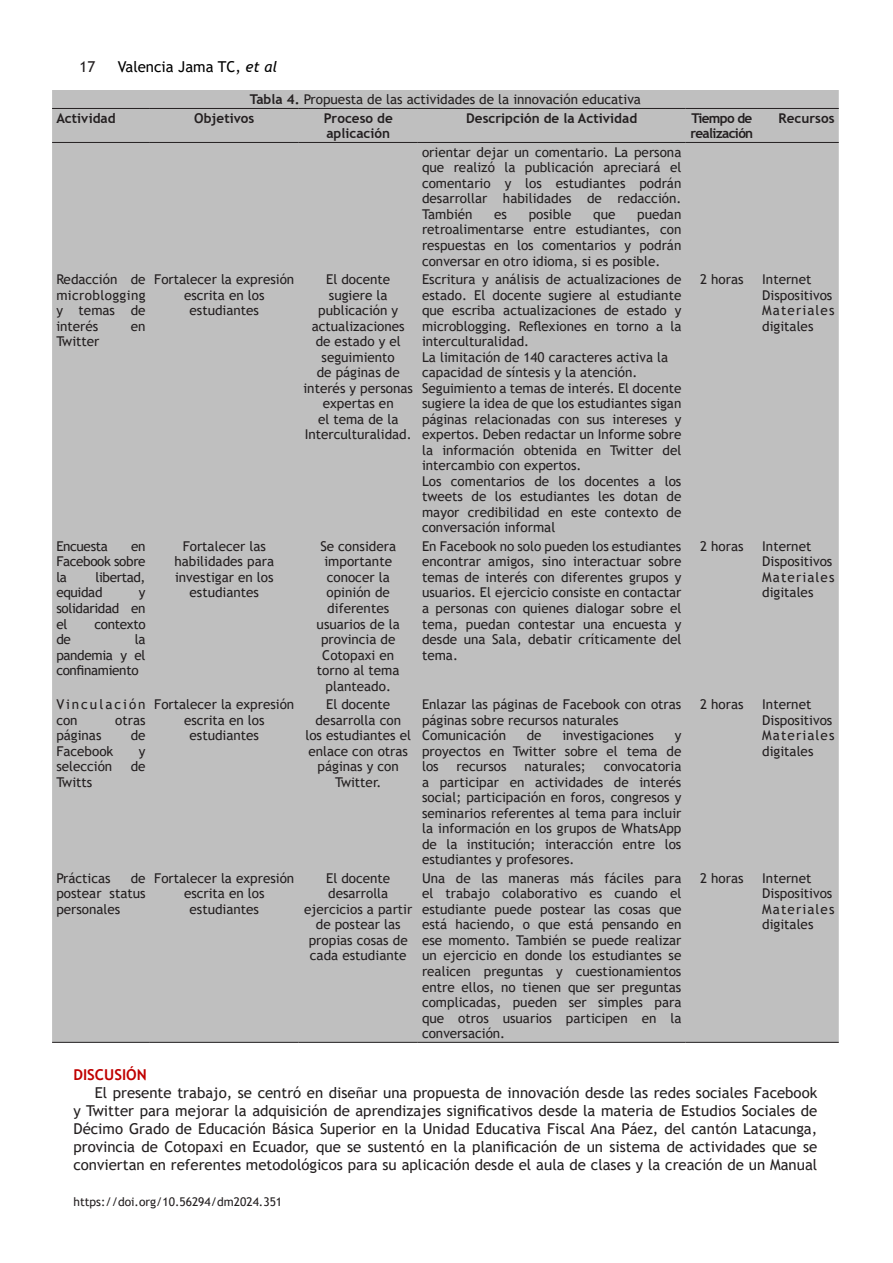
<style>
.page{position:relative;width:893px;height:1263px;background:#fff}
.page>*{position:absolute;margin:0;border:0;box-sizing:border-box;transform-origin:0 0}
.t1{font:15px/18px "Trebuchet MS";color:#231f20;text-align:justify}
.t2{font:15px "Trebuchet MS";color:#000}
.t3{font:700 15px "Trebuchet MS";color:#c00000}
.t4{font:13.5px/15.6px "Trebuchet MS";color:#231f20;text-align:justify}
.t5{font:13.5px/15.5px "Trebuchet MS";letter-spacing:.08em;color:#231f20}
.t6{font:700 13.5px/15.5px "Trebuchet MS";color:#231f20}
.t7{font:13.5px/15.5px "Trebuchet MS";letter-spacing:-.025em;color:#231f20}
.t8{font:700 13.5px/15.5px "Trebuchet MS";letter-spacing:-.05em;color:#231f20}
.t9{font:13.5px/15.6px "Trebuchet MS";letter-spacing:.15em;color:#231f20}
.t10{font:12px "Trebuchet MS";color:#231f20}
.s1{font-style:italic}
.s2{font-weight:700}
</style>
<div class="page">
<div style="left:52px;top:90px;width:787px;height:952px;background:#bfbfbf"></div>
<hr style="left:52px;top:142px;width:98px;height:1px;background:#231f20">
<hr style="left:150px;top:142px;width:149px;height:1px;background:#231f20">
<hr style="left:299px;top:142px;width:119px;height:1px;background:#231f20">
<hr style="left:418px;top:142px;width:268px;height:1px;background:#231f20">
<hr style="left:686px;top:142px;width:72px;height:1px;background:#231f20">
<hr style="left:758px;top:142px;width:81px;height:1px;background:#231f20">
<hr style="left:52px;top:108px;width:98px;height:1px;background:#231f20">
<hr style="left:150px;top:108px;width:149px;height:1px;background:#231f20">
<hr style="left:299px;top:108px;width:119px;height:1px;background:#231f20">
<hr style="left:418px;top:108px;width:268px;height:1px;background:#231f20">
<hr style="left:686px;top:108px;width:72px;height:1px;background:#231f20">
<hr style="left:758px;top:108px;width:81px;height:1px;background:#231f20">
<hr style="left:52px;top:1042px;width:98px;height:1px;background:#231f20">
<hr style="left:150px;top:1042px;width:149px;height:1px;background:#231f20">
<hr style="left:299px;top:1042px;width:119px;height:1px;background:#231f20">
<hr style="left:418px;top:1042px;width:268px;height:1px;background:#231f20">
<hr style="left:686px;top:1042px;width:72px;height:1px;background:#231f20">
<hr style="left:758px;top:1042px;width:81px;height:1px;background:#231f20">
<p class="t1" style="left:80px;top:58px;width:17px">17</p>
<p class="t2" style="left:118px;top:57px;width:161px">Valencia Jama TC, <span class="s1">et al</span></p>
<p class="t4" style="left:250px;top:92px;width:393px"><span class="s2">Tabla 4.</span> Propuesta de las actividades de la innovación educativa</p>
<p class="t6" style="left:56px;top:110px;width:61px">Actividad</p>
<p class="t6" style="left:194px;top:110px;width:62px">Objetivos</p>
<p class="t6" style="left:324px;top:110px;width:71px">Proceso de aplicación</p>
<p class="t6" style="left:466px;top:110px;width:172px">Descripción de la Actividad</p>
<p class="t8" style="left:690px;top:110px;width:64px">Tiempo de realización</p>
<p class="t6" style="left:779px;top:110px;width:57px">Recursos</p>
<p class="t4" style="left:422px;top:144px;width:261px">orientar dejar un comentario. La persona que realizó la publicación apreciará el comentario y los estudiantes podrán desarrollar habilidades de redacción.<br>También</p>
<p class="t4" style="left:422px;top:206px;width:261px;text-indent:215px">puedan retroalimentarse entre estudiantes, con respuestas en los comentarios y podrán conversar en otro idioma, si es posible.</p>
<p class="t4" style="left:494px;top:206px;width:14px">es</p>
<p class="t4" style="left:529px;top:206px;width:44px">posible</p>
<p class="t4" style="left:593px;top:206px;width:24px">que</p>
<p class="t4" style="left:56px;top:271px;width:91px">Redacción de microblogging y temas de interés</p>
<p class="t4" style="left:131px;top:318px;width:16px">en</p>
<p class="t4" style="left:56px;top:333px;width:45px">Twitter</p>
<p class="t7" style="left:56px;top:538px;width:53px">Encuesta</p>
<p class="t4" style="left:56px;top:538px;width:91px;text-indent:75px">en Facebook sobre la</p>
<p class="t7" style="left:56px;top:569px;width:91px;text-indent:39px">libertad, equidad</p>
<p class="t4" style="left:56px;top:585px;width:91px;text-indent:83px">y solidaridad en el</p>
<p class="t7" style="left:95px;top:616px;width:53px">contexto</p>
<p class="t4" style="left:56px;top:631px;width:91px;text-indent:79px">la pandemia y el confinamiento</p>
<p class="t4" style="left:56px;top:631px;width:16px">de</p>
<p class="t9" style="left:56px;top:696px;width:91px">Vinculación con</p>
<p class="t4" style="left:115px;top:712px;width:32px">otras</p>
<p class="t4" style="left:56px;top:727px;width:47px">páginas</p>
<p class="t4" style="left:131px;top:727px;width:16px">de</p>
<p class="t4" style="left:56px;top:743px;width:59px">Facebook</p>
<p class="t4" style="left:139px;top:743px;width:8px">y</p>
<p class="t4" style="left:56px;top:758px;width:57px">selección</p>
<p class="t4" style="left:131px;top:758px;width:16px">de</p>
<p class="t4" style="left:56px;top:774px;width:38px">Twitts</p>
<p class="t4" style="left:154px;top:271px;width:142px;text-align:center">Fortalecer la expresión escrita en los estudiantes</p>
<p class="t4" style="left:303px;top:271px;width:111px;text-align:center">El docente sugiere la publicación y actualizaciones de estado y el seguimiento<br>de páginas de interés y personas expertas en<br>el tema de la<br>Interculturalidad.</p>
<p class="t4" style="left:422px;top:271px;width:261px">Escritura y análisis de actualizaciones de estado. El docente sugiere al estudiante que escriba actualizaciones de estado y microblogging. Reflexiones en torno a la interculturalidad.</p>
<p class="t4" style="left:422px;top:349px;width:248px">La limitación de 140 caracteres activa la</p>
<p class="t4" style="left:422px;top:364px;width:217px">capacidad de síntesis y la atención.</p>
<p class="t4" style="left:422px;top:380px;width:261px">Seguimiento a temas de interés. El docente sugiere la idea de que los estudiantes sigan páginas relacionadas con sus intereses y expertos. Deben redactar un Informe sobre la información obtenida en Twitter del intercambio con expertos.</p>
<p class="t4" style="left:422px;top:473px;width:261px">Los comentarios de los docentes a los tweets de los estudiantes les dotan de mayor credibilidad en este contexto de conversación informal</p>
<p class="t4" style="left:700px;top:271px;width:45px">2 horas</p>
<p class="t4" style="left:762px;top:271px;width:51px">Internet</p>
<p class="t4" style="left:762px;top:287px;width:72px">Dispositivos</p>
<p class="t5" style="left:762px;top:302px;width:74px">Materiales digitales</p>
<p class="t4" style="left:174px;top:538px;width:101px;text-align:center">Fortalecer las habilidades para investigar en los estudiantes</p>
<p class="t4" style="left:317px;top:538px;width:85px;text-align:center">Se considera importante conocer la opinión de diferentes usuarios de la provincia de<br>Cotopaxi en torno al tema planteado.</p>
<p class="t4" style="left:422px;top:538px;width:261px">En Facebook no solo pueden los estudiantes encontrar amigos, sino interactuar sobre temas de interés con diferentes grupos y usuarios. El ejercicio consiste en contactar a personas con quienes dialogar sobre el tema, puedan contestar una encuesta y desde una Sala, debatir críticamente del tema.</p>
<p class="t4" style="left:700px;top:538px;width:45px">2 horas</p>
<p class="t4" style="left:762px;top:538px;width:51px">Internet</p>
<p class="t4" style="left:762px;top:554px;width:72px">Dispositivos</p>
<p class="t5" style="left:762px;top:569px;width:74px">Materiales digitales</p>
<p class="t4" style="left:154px;top:696px;width:142px;text-align:center">Fortalecer la expresión escrita en los estudiantes</p>
<p class="t4" style="left:305px;top:696px;width:107px;text-align:center">El docente desarrolla con<br>los estudiantes el enlace con otras páginas y con<br>Twitter.</p>
<p class="t4" style="left:422px;top:696px;width:261px">Enlazar las páginas de Facebook con otras páginas sobre recursos naturales</p>
<p class="t4" style="left:422px;top:727px;width:86px">Comunicación</p>
<p class="t4" style="left:527px;top:727px;width:16px">de</p>
<p class="t4" style="left:562px;top:727px;width:93px">investigaciones</p>
<p class="t4" style="left:422px;top:727px;width:261px;text-indent:253px">y proyectos en Twitter sobre el tema de los</p>
<p class="t4" style="left:457px;top:758px;width:52px">recursos</p>
<p class="t4" style="left:525px;top:758px;width:63px">naturales;</p>
<p class="t4" style="left:422px;top:758px;width:261px;text-indent:182px">convocatoria a participar en actividades de interés social; participación en foros, congresos y seminarios referentes al tema para incluir la información en los grupos de WhatsApp de la institución; interacción entre los estudiantes y profesores.</p>
<p class="t4" style="left:700px;top:696px;width:45px">2 horas</p>
<p class="t4" style="left:762px;top:696px;width:51px">Internet</p>
<p class="t4" style="left:762px;top:712px;width:72px">Dispositivos</p>
<p class="t5" style="left:762px;top:727px;width:74px">Materiales digitales</p>
<p class="t4" style="left:56px;top:870px;width:91px;text-indent:74px">de postear status personales</p>
<p class="t4" style="left:154px;top:870px;width:142px;text-align:center">Fortalecer la expresión escrita en los estudiantes</p>
<p class="t4" style="left:304px;top:870px;width:110px;text-align:center">El docente desarrolla ejercicios a partir de postear las propias cosas de cada estudiante</p>
<p class="t4" style="left:422px;top:870px;width:261px">Una de las maneras más fáciles para el trabajo colaborativo es cuando el estudiante puede postear las cosas que está haciendo, o que está pensando en ese momento. También se puede realizar un ejercicio en donde los estudiantes se realicen preguntas y cuestionamientos entre ellos, no tienen que ser preguntas complicadas, pueden ser simples para que otros usuarios participen en la conversación.</p>
<p class="t4" style="left:700px;top:870px;width:45px">2 horas</p>
<p class="t4" style="left:762px;top:870px;width:51px">Internet</p>
<p class="t4" style="left:56px;top:870px;width:56px">Prácticas</p>
<p class="t4" style="left:762px;top:886px;width:72px">Dispositivos</p>
<p class="t5" style="left:762px;top:901px;width:74px">Materiales digitales</p>
<p class="t3" style="left:74px;top:1065px;width:75px">DISCUSIÓN</p>
<p class="t1" style="left:74px;top:1084px;width:745px;text-indent:21px">El presente trabajo, se centró en diseñar una propuesta de innovación desde las redes sociales Facebook y Twitter para mejorar la adquisición de aprendizajes significativos desde la materia de Estudios Sociales de Décimo Grado de Educación Básica Superior en la Unidad Educativa Fiscal Ana Páez, del cantón Latacunga, provincia de Cotopaxi en Ecuador, que se sustentó en la planificación de un sistema de actividades que se conviertan en referentes metodológicos para su aplicación desde el aula de clases y la creación de un Manual</p>
<p class="t10" style="left:74px;top:1194px;width:210px">https://doi.org/10.56294/dm2024.351</p>
</div>
